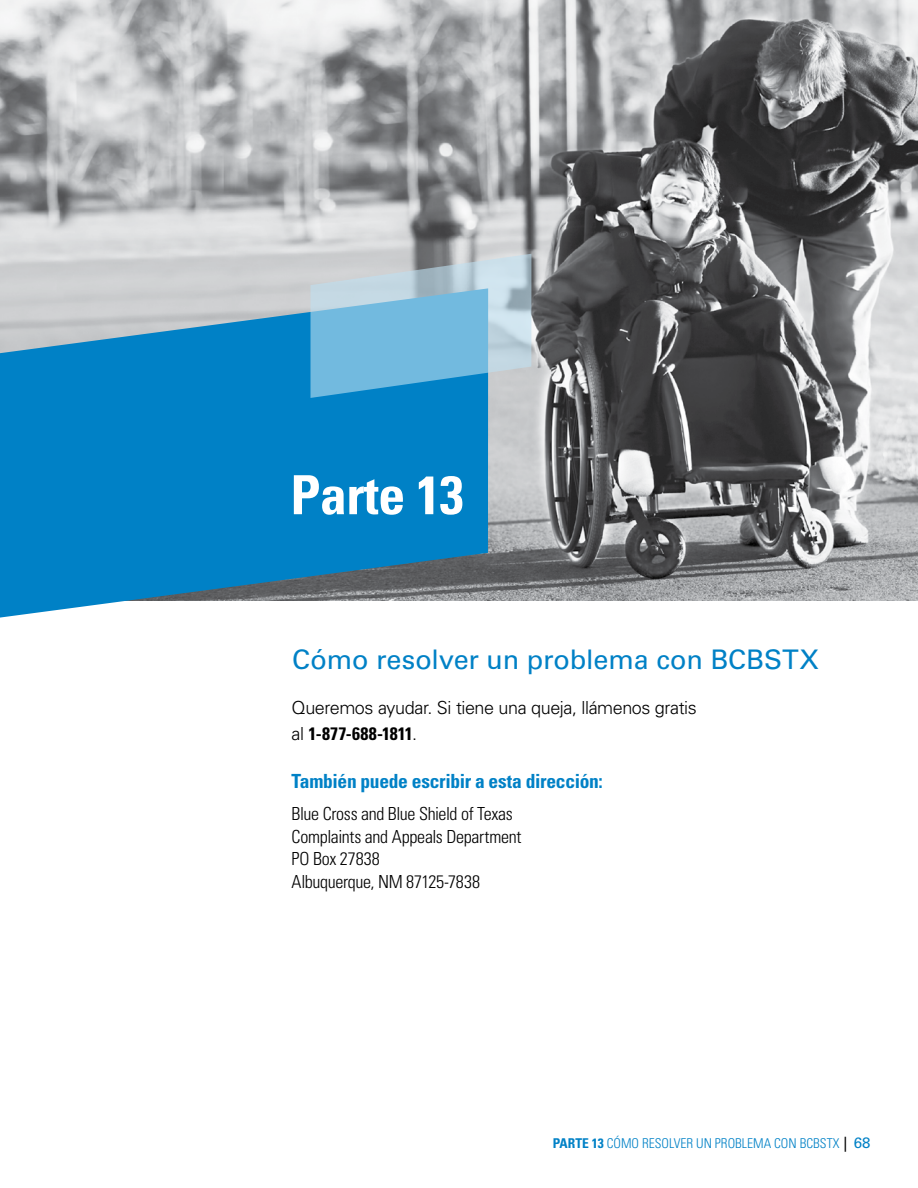
<style>
.page{position:relative;width:918px;height:1188px;background:#fff}
.page>*{position:absolute;margin:0;border:0;box-sizing:border-box;transform-origin:0 0}
.t1{font:700 condensed 54px "Univers LT Std";letter-spacing:-.01em;color:#fff}
.t2{font:27px "Univers LT Std";letter-spacing:-.005em;color:#0081c6}
.t3{font:700 condensed 19.5px "Univers LT Std";letter-spacing:-.015em;color:#0081c6}
.t4{font:300 condensed 18px/22.5px "Univers LT Std";letter-spacing:-.02em;color:#000}
.t5{font:300 18px/25.5px "Univers LT Std";letter-spacing:-.025em;color:#000}
.t6{font:300 condensed 13.5px "Univers LT Std";color:#0081c6}
.s1{font-weight:700;font-stretch:condensed}
.s2{font-weight:700}
.s3{font-weight:400;font-stretch:normal;font-size:15px;color:#000}
.s4{font-weight:400;font-stretch:normal;font-size:15px}
</style>
<div class="page">
<img style="left:0;top:0;width:918px;height:600px">
<svg style="left:0;top:288px;width:488px;height:330px;background:#278dc4"></svg>
<svg style="left:311px;top:254px;width:220px;height:144px;background:#8cbed8"></svg>
<h1 class="t1" style="left:290px;top:462px;width:175px">Parte 13</h1>
<h2 class="t2" style="left:292px;top:644px;width:528px">Cómo resolver un problema con BCBSTX</h2>
<p class="t5" style="left:292px;top:695px;width:407px">Queremos ayudar. Si tiene una queja, llámenos gratis al <span class="s1">1‑877‑688‑1811</span>.</p>
<p class="t3" style="left:292px;top:769px;width:313px">También puede escribir a esta dirección:</p>
<p class="t4" style="left:292px;top:802px;width:231px">Blue Cross and Blue Shield of Texas<br>Complaints and Appeals Department<br>PO Box 27838<br>Albuquerque, NM 87125-7838</p>
<p class="t6" style="left:553px;top:1135px;width:319px"><span class="s2">PARTE 13</span> CÓMO RESOLVER UN PROBLEMA CON BCBSTX <span class="s3">|</span> <span class="s4">68</span></p>
</div>
